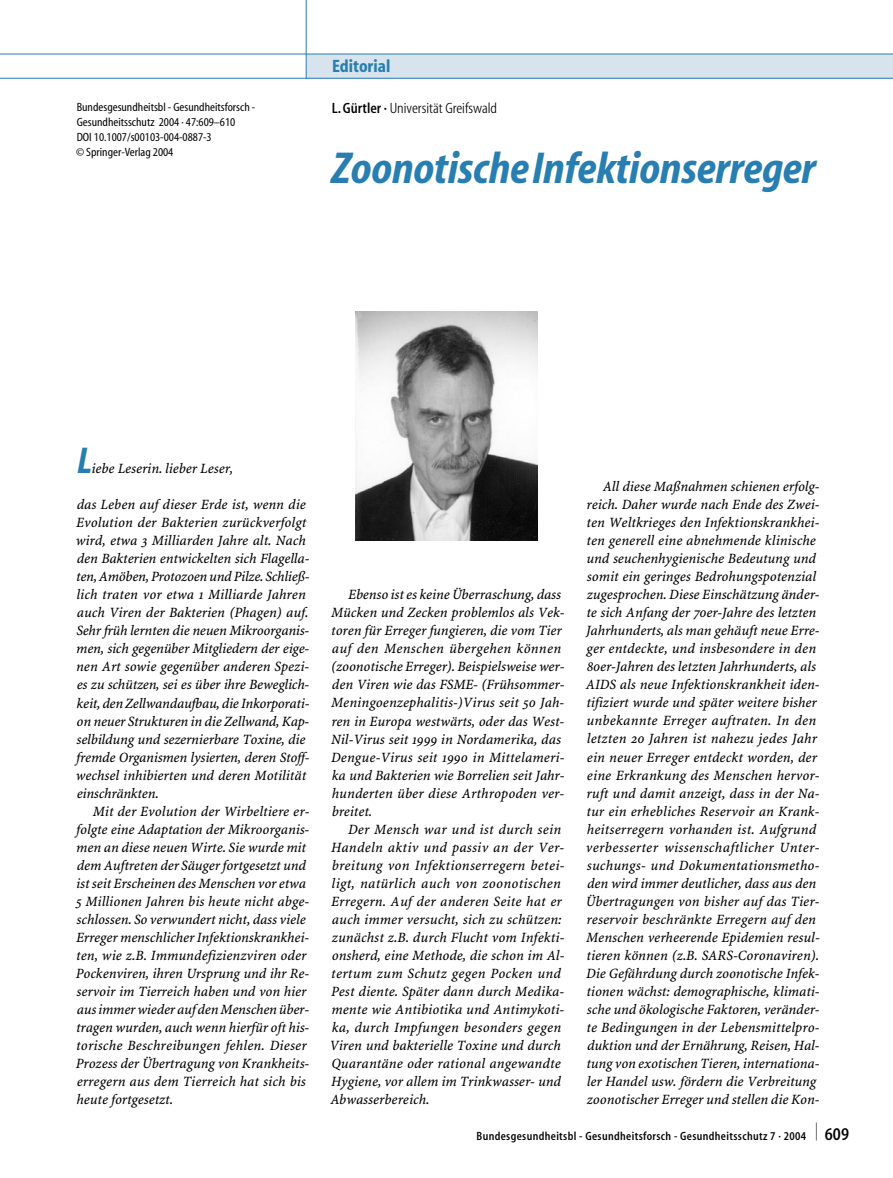
<style>
.page{position:relative;width:893px;height:1178px;background:#fff}
.page>*{position:absolute;margin:0;border:0;box-sizing:border-box;transform-origin:0 0}
.t1{font:italic 700 condensed 45px "S Myriad";letter-spacing:-.005em;color:#287eb0}
.t2{font:italic 700 condensed 37.5px "S Myriad";color:#287eb0}
.t3{font:700 condensed 18px "S Myriad";color:#287eb0}
.t4{font:300 condensed 15px "S Myriad";color:#000}
.t5{font:italic 14.25px/18px "S Minion Plus";letter-spacing:-.005em;color:#000}
.t6{font:condensed 12px/15px "S Myriad";color:#000}
.t7{font:600 condensed 12px "S Myriad";letter-spacing:.03em;color:#000}
.s1{font-weight:600}
.s2{font-size:18px}
</style>
<div class="page">
<div style="left:306px;top:54px;width:587px;height:24px;background:#d7e3ed"></div>
<img style="left:355px;top:311px;width:183px;height:230px">
<hr style="left:0;top:54px;width:893px;height:1px;background:#287eb0">
<hr style="left:0;top:78px;width:893px;height:1px;background:#287eb0">
<hr style="left:306px;top:0;width:1px;height:79px;background:#287eb0">
<p class="t6" style="left:76px;top:100px;width:181px">Bundesgesundheitsbl - Gesundheitsforsch - Gesundheitsschutz 2004 · 47:609–610<br>DOI 10.1007/s00103-004-0887-3<br>© Springer-Verlag 2004</p>
<p class="t3" style="left:332px;top:57px;width:60px">Editorial</p>
<p class="t4" style="left:332px;top:101px;width:167px"><span class="s1">L. Gürtler ·</span> Universität Greifswald</p>
<h1 class="t1" style="left:332px;top:145px;width:486px">Zoonotische Infektionserreger</h1>
<h2 class="t2" style="left:77px;top:442px;width:16px">L</h2>
<p class="t5" style="left:92px;top:460px;width:143px">iebe Leserin. lieber Leser,</p>
<p class="t5" style="left:76px;top:496px;width:235px">das Leben auf dieser Erde ist, wenn die Evolution der Bakterien zurückverfolgt wird, etwa 3 Milliarden Jahre alt. Nach den Bakterien entwickelten sich Flagella&shy;ten, Amöben, Protozoen und Pilze. Schließ&shy;lich traten vor etwa 1 Milliarde Jahren auch Viren der Bakterien (Phagen) auf.<br>Sehr früh lernten die neuen Mikroorganis&shy;men, sich gegenüber Mitgliedern der eige&shy;nen Art sowie gegenüber anderen Spezi&shy;es zu schützen, sei es über ihre Beweglich&shy;keit, den Zellwandaufbau, die Inkorporati&shy;on neuer Strukturen in die Zellwand, Kap&shy;selbildung und sezernierbare Toxine, die fremde Organismen lysierten, deren Stoff&shy;wechsel inhibierten und deren Motilität einschränkten.</p>
<p class="t5" style="left:76px;top:802px;width:235px;text-indent:17px">Mit der Evolution der Wirbeltiere er&shy;folgte eine Adaptation der Mikroorganis&shy;men an diese neuen Wirte. Sie wurde mit dem Auftreten der Säuger fortgesetzt und ist seit Erscheinen des Menschen vor etwa 5 Millionen Jahren bis heute nicht abge&shy;schlossen. So verwundert nicht, dass viele Erreger menschlicher Infektionskrankhei&shy;ten, wie z.B. Immundefizienzviren oder Pockenviren, ihren Ursprung und ihr Re&shy;servoir im Tierreich haben und von hier aus immer wieder auf den Menschen über&shy;tragen wurden, auch wenn hierfür oft his&shy;torische Beschreibungen fehlen. Dieser Prozess der Übertragung von Krankheits&shy;erregern aus dem Tierreich hat sich bis heute fortgesetzt.</p>
<p class="t5" style="left:586px;top:478px;width:235px;text-indent:17px">All diese Maßnahmen schienen erfolg&shy;reich. Daher wurde nach Ende des Zwei&shy;ten Weltkrieges den Infektionskrankhei&shy;ten generell eine abnehmende klinische und seuchenhygienische Bedeutung und somit ein geringes Bedrohungspotenzial zugesprochen. Diese Einschätzung änder&shy;te sich Anfang der 70er-Jahre des letzten Jahrhunderts, als man gehäuft neue Erre&shy;ger entdeckte, und insbesondere in den 80er-Jahren des letzten Jahrhunderts, als AIDS als neue Infektionskrankheit iden&shy;tifiziert wurde und später weitere bisher unbekannte Erreger auftraten. In den letzten 20 Jahren ist nahezu jedes Jahr ein neuer Erreger entdeckt worden, der eine Erkrankung des Menschen hervor&shy;ruft und damit anzeigt, dass in der Na&shy;tur ein erhebliches Reservoir an Krank&shy;heitserregern vorhanden ist. Aufgrund verbesserter wissenschaftlicher Unter&shy;suchungs- und Dokumentationsmetho&shy;den wird immer deutlicher, dass aus den Übertragungen von bisher auf das Tier&shy;reservoir beschränkte Erregern auf den Menschen verheerende Epidemien resul&shy;tieren können (z.B. SARS-Coronaviren).<br>Die Gefährdung durch zoonotische Infek&shy;tionen wächst: demographische, klimati&shy;sche und ökologische Faktoren, veränder&shy;te Bedingungen in der Lebensmittelpro&shy;duktion und der Ernährung, Reisen, Hal&shy;tung von exotischen Tieren, internationa&shy;ler Handel usw. fördern die Verbreitung zoonotischer Erreger und stellen die Kon-</p>
<p class="t7" style="left:476px;top:1129px;width:374px">Bundesgesundheitsbl - Gesundheitsforsch - Gesundheitsschutz 7 · 2004 <sup>|</sup> <span class="s2">609</span></p>
<p class="t5" style="left:331px;top:586px;width:235px;text-indent:17px">Ebenso ist es keine Überraschung, dass Mücken und Zecken problemlos als Vek&shy;toren für Erreger fungieren, die vom Tier auf den Menschen übergehen können (zoonotische Erreger). Beispielsweise wer&shy;den Viren wie das FSME- (Frühsommer-Meningoenzephalitis-)Virus seit 50 Jah&shy;ren in Europa westwärts, oder das West-Nil-Virus seit 1999 in Nordamerika, das Dengue-Virus seit 1990 in Mittelameri&shy;ka und Bakterien wie Borrelien seit Jahr&shy;hunderten über diese Arthropoden ver&shy;breitet.</p>
<p class="t5" style="left:329px;top:820px;width:237px;text-indent:19px">Der Mensch war und ist durch sein Handeln aktiv und passiv an der Ver&shy;breitung von Infektionserregern betei&shy;ligt, natürlich auch von zoonotischen Erregern. Auf der anderen Seite hat er auch immer versucht, sich zu schützen: zunächst z.B. durch Flucht vom Infekti&shy;onsherd, eine Methode, die schon im Al&shy;tertum zum Schutz gegen Pocken und Pest diente. Später dann durch Medika&shy;mente wie Antibiotika und Antimykoti&shy;ka, durch Impfungen besonders gegen Viren und bakterielle Toxine und durch Quarantäne oder rational angewandte Hygiene, vor allem im Trinkwasser- und Abwasserbereich.</p>
</div>
